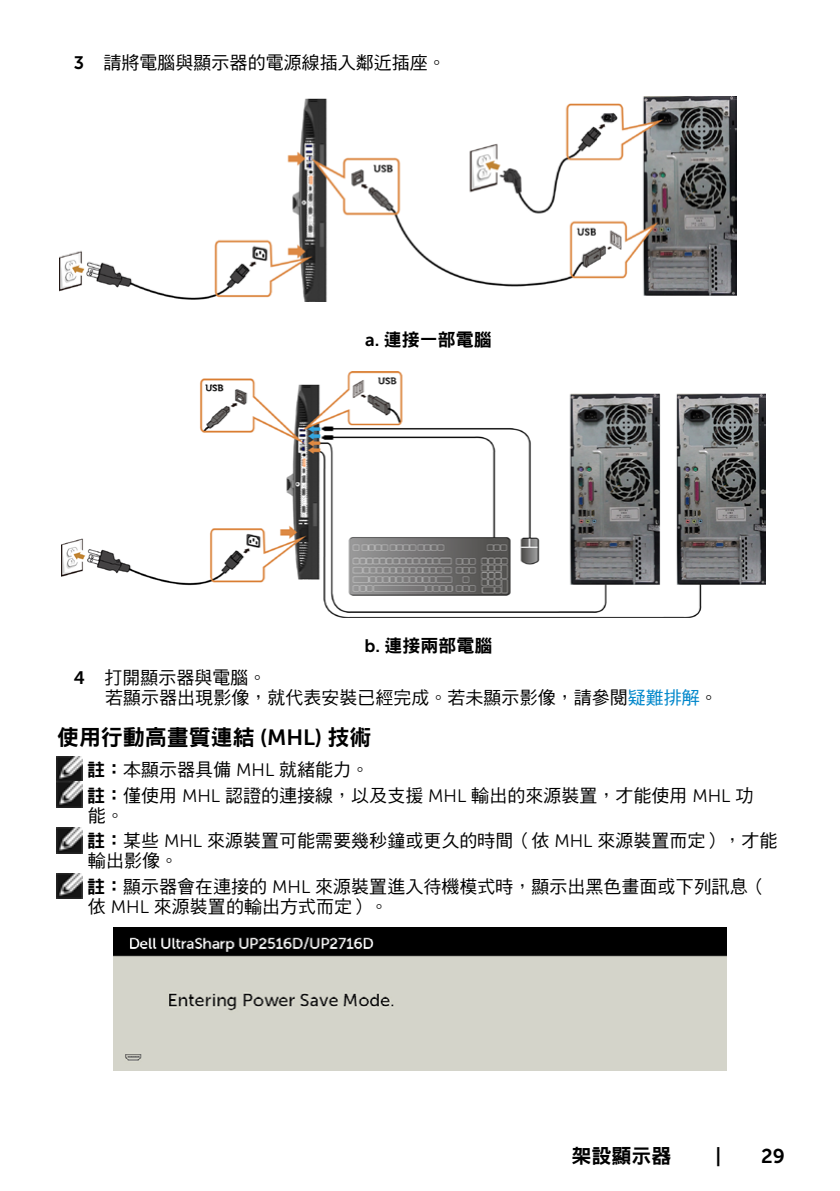
<style>
.page{position:relative;width:840px;height:1191px;background:#fff}
.page>*{position:absolute;margin:0;border:0;box-sizing:border-box;transform-origin:0 0}
.t1{font:22px "DF Hei Std W9";color:#000}
.t2{font:20px "DF Hei Std W9";color:#000}
.t3{font:20px "Museo Sans For Dell 700";color:#000}
.t4{font:18px/25.6px "DF Hei Std W5";color:#000}
.t5{font:18px "DF Hei Std W9";color:#000}
.s1{font-family:"Museo Sans For Dell 700"}
.s2{color:#0087cb}
.s3{font-family:"DF Hei Std W9"}
.s4{font-family:"Museo Sans For Dell 300"}
</style>
<div class="page">
<img style="left:60px;top:96px;width:676px;height:205px">
<img style="left:61px;top:372px;width:704px;height:246px">
<img style="left:57px;top:756px;width:25px;height:51px">
<img style="left:57px;top:827px;width:25px;height:26px">
<img style="left:57px;top:873px;width:25px;height:25px">
<img style="left:114px;top:927px;width:611px;height:144px">
<p class="t4" style="left:74px;top:50px;width:373px"><span class="s1">3</span> 請將電腦與顯示器的電源線插入鄰近插座。</p>
<p class="t5" style="left:365px;top:329px;width:128px"><span class="s1">a.</span> 連接一部電腦</p>
<p class="t5" style="left:364px;top:636px;width:129px"><span class="s1">b.</span> 連接兩部電腦</p>
<p class="t4" style="left:105px;top:667px;width:614px;line-height:20px;text-indent:-31px"><span class="s1">4</span> 打開顯示器與電腦。<br>若顯示器出現影像，就代表安裝已經完成。若未顯示影像，請參閱<span class="s2">疑難排解</span>。</p>
<p class="t1" style="left:57px;top:725px;width:316px">使用行動高畫質連結 <span class="s1">(MHL)</span> 技術</p>
<p class="t4" style="left:87px;top:756px;width:667px"><span class="s3">註：</span>本顯示器具備 <span class="s4">MHL</span> 就緒能力。<br><span class="s3">註：</span>僅使用 <span class="s4">MHL</span> 認證的連接線，以及支援 <span class="s4">MHL</span> 輸出的來源裝置，才能使用 <span class="s4">MHL</span> 功</p>
<p class="t4" style="left:87px;top:802px;width:691px">能。<br><span class="s3">註：</span>某些 <span class="s4">MHL</span> 來源裝置可能需要幾秒鐘或更久的時間（依 <span class="s4">MHL</span> 來源裝置而定），才能</p>
<p class="t4" style="left:87px;top:847px;width:679px">輸出影像。<br><span class="s3">註：</span>顯示器會在連接的 <span class="s4">MHL</span> 來源裝置進入待機模式時，顯示出黑色畫面或下列訊息（</p>
<p class="t4" style="left:88px;top:893px;width:301px">依 <span class="s4">MHL</span> 來源裝置的輸出方式而定）。</p>
<p class="t2" style="left:571px;top:1144px;width:101px">架設顯示器</p>
<p class="t3" style="left:715px;top:1144px;width:7px">|</p>
<p class="t3" style="left:760px;top:1144px;width:25px">29</p>
</div>
